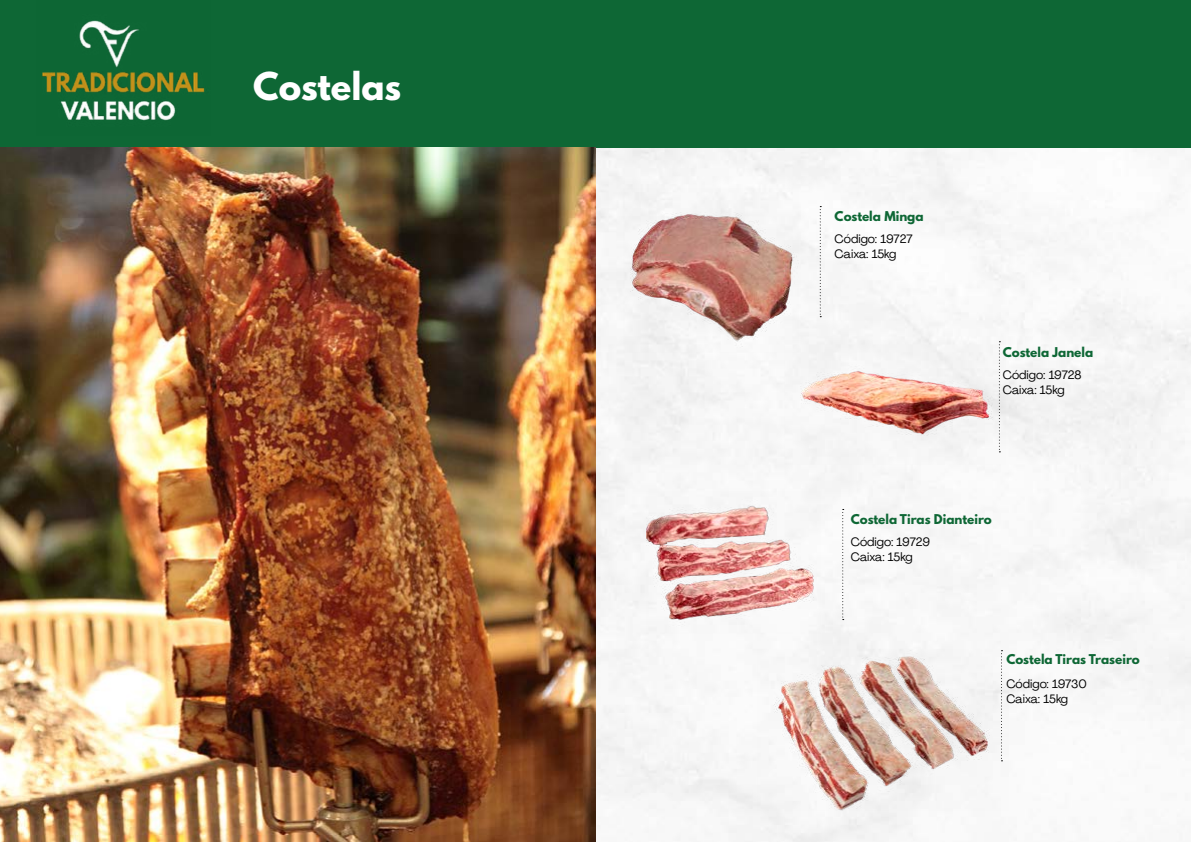
<style>
.page{position:relative;width:1191px;height:842px;background:#fff}
.page>*{position:absolute;margin:0;border:0;box-sizing:border-box;transform-origin:0 0}
.t1{font:700 34px "League Spartan";color:#fff}
.t2{font:12px/14.4px "Agrandir";color:#000}
.t3{font:700 12px "League Spartan";color:#0e6735}
</style>
<div class="page">
<img style="left:595px;top:147px;width:596px;height:695px">
<div style="left:0;top:0;width:1191px;height:147px;background:#0e6735"></div>
<img style="left:42px;top:20px;width:163px;height:101px">
<img style="left:0;top:147px;width:595px;height:695px">
<img style="left:785px;top:340px;width:221px;height:124px">
<img style="left:757px;top:649px;width:251px;height:161px">
<img style="left:624px;top:188px;width:174px;height:164px">
<img style="left:646px;top:491px;width:175px;height:142px">
<svg style="left:819px;top:206px;width:2px;height:111px"></svg>
<svg style="left:842px;top:509px;width:1px;height:111px"></svg>
<svg style="left:999px;top:341px;width:1px;height:111px"></svg>
<svg style="left:1001px;top:650px;width:1px;height:111px"></svg>
<h1 class="t1" style="left:253px;top:60px;width:150px">Costelas</h1>
<p class="t3" style="left:834px;top:207px;width:91px">Costela Minga</p>
<p class="t2" style="left:834px;top:232px;width:80px">Código: 19727<br>Caixa: 15kg</p>
<p class="t3" style="left:1002px;top:342px;width:92px">Costela Janela</p>
<p class="t2" style="left:1002px;top:368px;width:80px">Código: 19728<br>Caixa: 15kg</p>
<p class="t3" style="left:850px;top:510px;width:143px">Costela Tiras Dianteiro</p>
<p class="t2" style="left:850px;top:535px;width:81px">Código: 19729<br>Caixa: 15kg</p>
<p class="t3" style="left:1006px;top:650px;width:135px">Costela Tiras Traseiro</p>
<p class="t2" style="left:1006px;top:677px;width:82px">Código: 19730<br>Caixa: 15kg</p>
</div>
